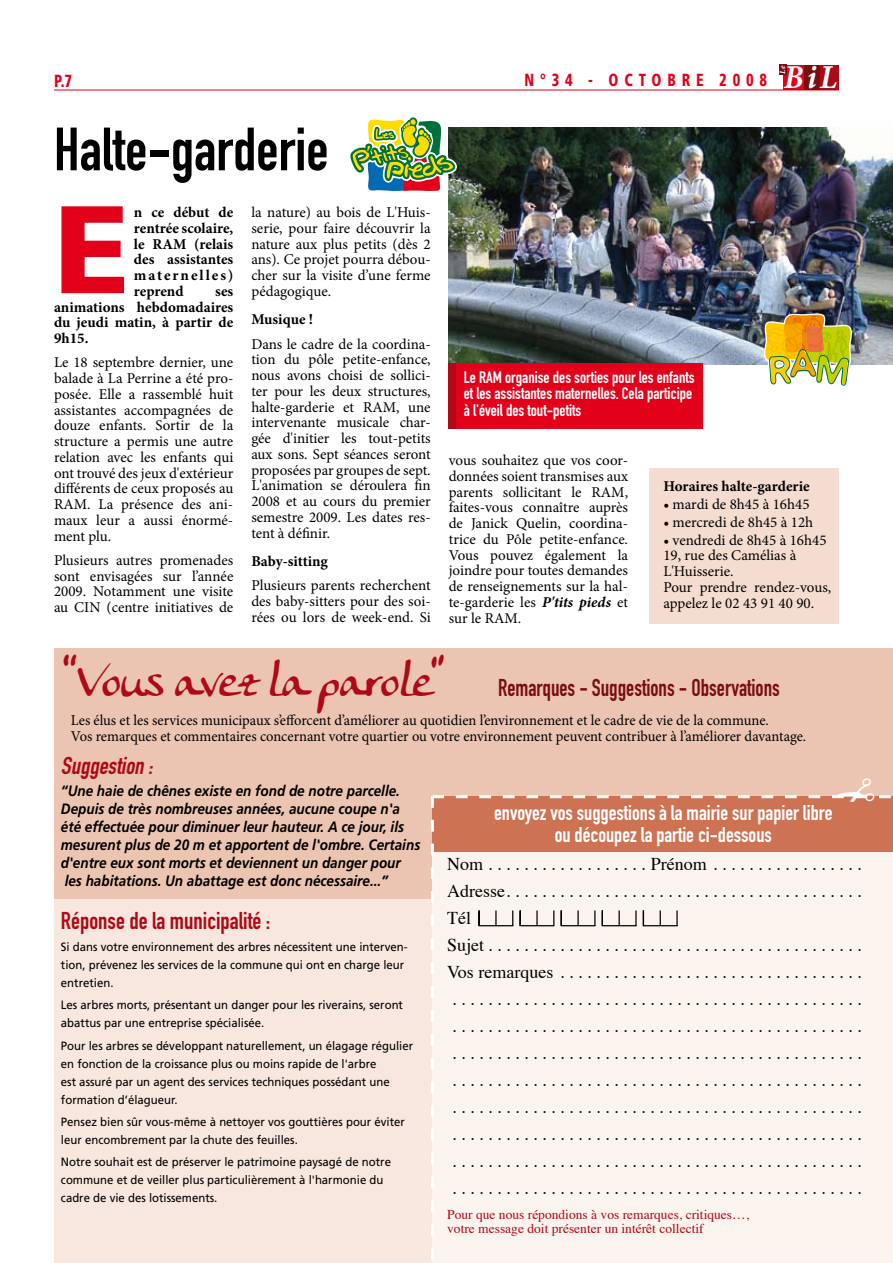
<style>
.page{position:relative;width:893px;height:1263px;background:#fff}
.page>*{position:absolute;margin:0;border:0;box-sizing:border-box;transform-origin:0 0}
.t1{font:900 124.5px "Frutiger LT Std";color:#e2001a}
.t2{font:60px "DIN Engschrift Std";color:#000}
.t3{font:24px "DIN Engschrift Std";color:#790e11;scale:.91 1}
.t4{font:24px "DIN Engschrift Std";color:#ae0917}
.t5{font:italic 24px "DIN Engschrift Std";color:#ae0917}
.t6{font:21px/22.5px "DIN Engschrift Std";color:#fff;text-align:center}
.t7{font:18px/27px "Times";color:#000}
.t8{font:900 condensed 17.55px "Frutiger LT Std";letter-spacing:.4em;color:#e2001a;scale:.83 1}
.t9{font:16.5px/16.5px "DIN Engschrift Std";color:#fff}
.t10{font:15px/15.8px "Minion Pro";color:#000;text-align:justify}
.t11{font:italic 700 15px/18px "Frutiger LT Std";color:#000;scale:.9 1}
.t12{font:700 15px/15.8px "Minion Pro";color:#000;text-align:justify}
.t13{font:13.5px/13.5px "Times";color:#ae0917}
.t14{font:12px/18px "Frutiger LT Std";color:#000;scale:.95 1}
.t15{font:italic 700 8.1px "Minion Pro";color:#fff}
.s1{font-family:"Minion Pro";font-weight:700;font-style:italic;font-stretch:normal;font-size:33.45px;color:#fff}
.s2{font-family:"Minion Pro";font-weight:700;font-style:italic;font-stretch:normal;font-size:33.9px;color:#fff}
.s3{font-weight:700;font-style:italic}
.s4{font-family:"Anke Calligraphic FG";font-size:45px;color:#ae0917}
</style>
<div class="page">
<img style="left:448px;top:128px;width:445px;height:236px">
<hr style="left:54px;top:90px;width:785px;height:1px;background:#e2001a">
<div style="left:783px;top:65px;width:55px;height:25px;background:#e2001a"></div>
<div style="left:816px;top:65px;width:23px;height:25px;background:#ae0917"></div>
<div style="left:804px;top:65px;width:16px;height:25px;background:#790e11"></div>
<div style="left:779px;top:65px;width:7px;height:10px;background:#790e11"></div>
<div style="left:649px;top:469px;width:190px;height:155px;background:#f4dcd0"></div>
<div style="left:54px;top:735px;width:839px;height:528px;background:#f7e7de"></div>
<div style="left:54px;top:648px;width:839px;height:250px;background:#ecc4b2"></div>
<div style="left:450px;top:363px;width:253px;height:66px;background:#e2001a"></div>
<div style="left:449px;top:363px;width:7px;height:66px;background:#ae0917"></div>
<svg style="left:350px;top:117px;width:107px;height:76px"></svg>
<img style="left:764px;top:313px;width:88px;height:73px">
<svg style="left:431px;top:795px;width:462px;height:468px"></svg>
<p class="t15" style="left:777px;top:74px;width:9px;rotate:-90deg">Le</p>
<p class="t8" style="left:54px;top:70px;width:23px">P.7</p>
<p class="t8" style="left:524px;top:69px;width:378px">N°34 - OCTOBRE 2008 <span class="s1">B</span><span class="s2">i</span><span class="s1">L</span></p>
<h2 class="t2" style="left:54px;top:114px;width:276px">Halte-garderie</h2>
<p class="t12" style="left:134px;top:204px;width:101px">n ce début de rentrée scolaire, le RAM (relais des assistantes maternelles) reprend</p>
<h1 class="t1" style="left:54px;top:174px;width:78px">E</h1>
<p class="t10" style="left:251px;top:205px;width:181px">la nature) au bois de L'Huis&shy;serie, pour faire découvrir la nature aux plus petits (dès 2 ans). Ce projet pourra débou&shy;cher sur la visite d’une ferme pédagogique.</p>
<p class="t12" style="left:251px;top:312px;width:63px">Musique !</p>
<p class="t10" style="left:251px;top:336px;width:181px">Dans le cadre de la coordina&shy;tion du pôle petite-enfance, nous avons choisi de sollici&shy;ter pour les deux structures, halte-garderie et RAM, une intervenante musicale char&shy;gée d'initier les tout-petits aux sons. Sept séances seront proposées par groupes de sept.<br>L'animation se déroulera fin 2008 et au cours du premier semestre 2009. Les dates res&shy;tent à définir.</p>
<p class="t12" style="left:251px;top:553px;width:78px">Baby-sitting</p>
<p class="t10" style="left:251px;top:578px;width:181px">Plusieurs parents recherchent des baby-sitters pour des soi&shy;rées ou lors de week-end. Si</p>
<p class="t12" style="left:54px;top:283px;width:181px;text-indent:161px">ses animations hebdomadaires du jeudi matin, à partir de 9h15.</p>
<p class="t10" style="left:54px;top:355px;width:181px">Le 18 septembre dernier, une balade à La Perrine a été pro&shy;posée. Elle a rassemblé huit assistantes accompagnées de douze enfants. Sortir de la structure a permis une autre relation avec les enfants qui ont trouvé des jeux d'extérieur différents de ceux proposés au RAM. La présence des ani&shy;maux leur a aussi énormé&shy;ment plu.</p>
<p class="t10" style="left:54px;top:552px;width:181px">Plusieurs autres promenades sont envisagées sur l’année 2009. Notamment une visite au CIN (centre initiatives de</p>
<p class="t9" style="left:464px;top:369px;width:232px">Le RAM organise des sorties pour les enfants et les assistantes maternelles. Cela participe à l'éveil des tout-petits</p>
<p class="t10" style="left:449px;top:452px;width:181px">vous souhaitez que vos coor&shy;données soient transmises aux parents sollicitant le RAM, faites-vous connaître auprès de Janick Quelin, coordina&shy;trice du Pôle petite-enfance.<br>Vous pouvez également la joindre pour toutes demandes de renseignements sur la hal&shy;te-garderie les <span class="s3">P'tits pieds</span> et sur le RAM.</p>
<p class="t12" style="left:663px;top:478px;width:148px">Horaires halte-garderie</p>
<p class="t10" style="left:663px;top:496px;width:148px">• mardi de 8h45 à 16h45</p>
<p class="t10" style="left:663px;top:514px;width:151px">• mercredi de 8h45 à 12h</p>
<p class="t10" style="left:663px;top:532px;width:169px;text-align:left">• vendredi de 8h45 à 16h45<br>19, rue des Camélias à<br>L'Huisserie.<br>Pour prendre rendez-vous, appelez le 02 43 91 40 90.</p>
<h3 class="t3" style="left:61px;top:674px;width:791px"><span class="s4">“Vous avez la parole”</span> Remarques - Suggestions - Observations</h3>
<p class="t10" style="left:71px;top:713px;width:737px">Les élus et les services municipaux s’efforcent d’améliorer au quotidien l’environnement et le cadre de vie de la commune.<br>Vos remarques et commentaires concernant votre quartier ou votre environnement peuvent contribuer à l’améliorer davantage.</p>
<h3 class="t5" style="left:61px;top:751px;width:98px">Suggestion :</h3>
<p class="t11" style="left:61px;top:782px;width:401px">“Une haie de chênes existe en fond de notre parcelle.<br>Depuis de très nombreuses années, aucune coupe n'a été effectuée pour diminuer leur hauteur. A ce jour, ils mesurent plus de 20 m et apportent de l'ombre. Certains d'entre eux sont morts et deviennent un danger pour les habitations. Un abattage est donc nécessaire...”</p>
<h3 class="t4" style="left:61px;top:906px;width:211px">Réponse de la municipalité :</h3>
<p class="t14" style="left:61px;top:938px;width:366px">Si dans votre environnement des arbres nécessitent une interven&shy;tion, prévenez les services de la commune qui ont en charge leur entretien.</p>
<p class="t14" style="left:61px;top:996px;width:362px">Les arbres morts, présentant un danger pour les riverains, seront abattus par une entreprise spécialisée.</p>
<p class="t14" style="left:61px;top:1036px;width:372px">Pour les arbres se développant naturellement, un élagage régulier en fonction de la croissance plus ou moins rapide de l'arbre<br>est assuré par un agent des services techniques possédant une formation d’élagueur.</p>
<p class="t14" style="left:61px;top:1113px;width:364px">Pensez bien sûr vous-même à nettoyer vos gouttières pour éviter leur encombrement par la chute des feuilles.</p>
<p class="t14" style="left:61px;top:1153px;width:349px">Notre souhait est de préserver le patrimoine paysagé de notre commune et de veiller plus particulièrement à l'harmonie du cadre de vie des lotissements.</p>
<h3 class="t6" style="left:494px;top:801px;width:340px">envoyez vos suggestions à la mairie sur papier libre ou découpez la partie ci-dessous</h3>
<p class="t7" style="left:447px;top:849px;width:416px">Nom . . . . . . . . . . . . . . . . . Prénom . . . . . . . . . . . . . . . . .<br>Adresse . . . . . . . . . . . . . . . . . . . . . . . . . . . . . . . . . . . . . . . .<br>Tél<br>Sujet . . . . . . . . . . . . . . . . . . . . . . . . . . . . . . . . . . . . . . . . . .<br>Vos remarques . . . . . . . . . . . . . . . . . . . . . . . . . . . . . . . . . . .............................................. .............................................. .............................................. .............................................. .............................................. .............................................. .............................................. ..............................................</p>
<p class="t13" style="left:447px;top:1207px;width:303px">Pour que nous répondions à vos remarques, critiques…, votre message doit présenter un intérêt collectif</p>
</div>
